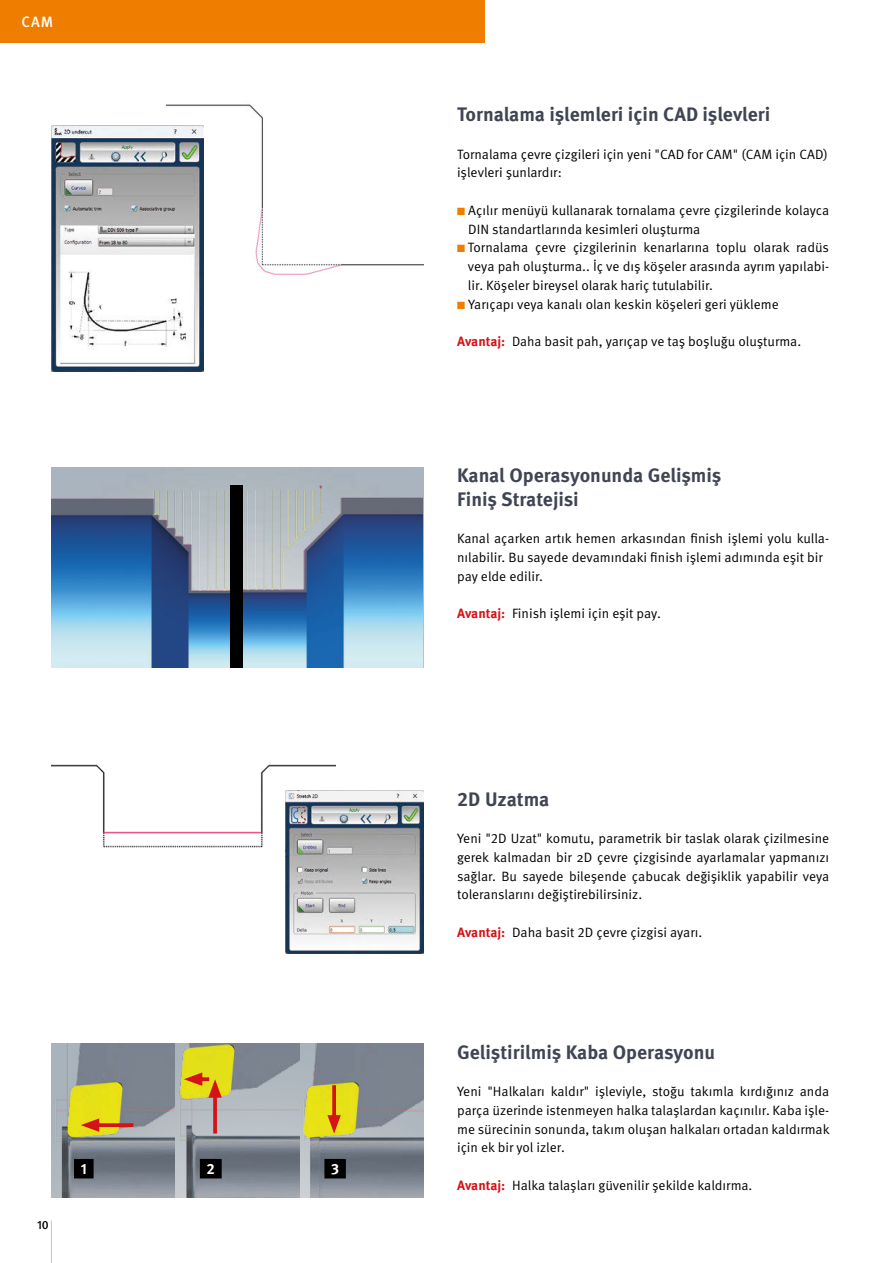
<style>
.page{position:relative;width:893px;height:1263px;background:#fff}
.page>*{position:absolute;margin:0;border:0;box-sizing:border-box;transform-origin:0 0}
.t1{font:700 19.5px/23.4px "Meta Pro";color:#404553}
.t2{font:500 15px "Meta Pro";color:#fff}
.t3{font:700 14.85px "Meta Pro";color:#fff}
.t4{font:13.5px/18.8px "Meta Pro";color:#000}
.t5{font:500 12px "Meta Pro";color:#000}
.s1{color:#ef7d00}
.s2{font-weight:700;color:#d51317}
</style>
<div class="page">
<div style="left:0;top:0;width:485px;height:43px;background:#ef7d00"></div>
<hr style="left:51px;top:1220px;width:1px;height:43px;background:#c5c9d2">
<img style="left:167px;top:104px;width:256px;height:190px">
<img style="left:51px;top:126px;width:152px;height:245px">
<img style="left:51px;top:764px;width:284px;height:84px">
<img style="left:285px;top:791px;width:138px;height:162px">
<img style="left:51px;top:468px;width:186px;height:200px">
<img style="left:237px;top:470px;width:185px;height:198px">
<div style="left:230px;top:485px;width:13px;height:183px;background:#000"></div>
<img style="left:51px;top:1044px;width:372px;height:153px">
<div style="left:74px;top:1159px;width:20px;height:19px;background:#000"></div>
<div style="left:200px;top:1159px;width:22px;height:19px;background:#000"></div>
<div style="left:324px;top:1159px;width:22px;height:19px;background:#000"></div>
<svg style="left:99px;top:1123px;width:34px;height:4px"></svg>
<svg style="left:81px;top:1118px;width:18px;height:14px"></svg>
<svg style="left:202px;top:1077px;width:7px;height:4px"></svg>
<svg style="left:184px;top:1072px;width:18px;height:14px"></svg>
<svg style="left:213px;top:1098px;width:4px;height:35px"></svg>
<svg style="left:208px;top:1079px;width:14px;height:19px"></svg>
<svg style="left:332px;top:1085px;width:4px;height:30px"></svg>
<svg style="left:327px;top:1115px;width:14px;height:18px"></svg>
<p class="t2" style="left:21px;top:12px;width:33px">CAM</p>
<p class="t5" style="left:37px;top:1217px;width:13px">10</p>
<p class="t3" style="left:81px;top:1160px;width:8px">1</p>
<p class="t3" style="left:207px;top:1160px;width:10px">2</p>
<p class="t3" style="left:331px;top:1160px;width:10px">3</p>
<h1 class="t1" style="left:457px;top:103px;width:315px">Tornalama işlemleri için CAD işlevleri</h1>
<p class="t4" style="left:457px;top:145px;width:372px">Tornalama çevre çizgileri için yeni "CAD for CAM" (CAM için CAD) işlevleri şunlardır:</p>
<p class="t4" style="left:468px;top:201px;width:362px;text-indent:-11px"><span class="s1">■</span> Açılır menüyü kullanarak tornalama çevre çizgilerinde kolayca<br>DIN standartlarında kesimleri oluşturma</p>
<p class="t4" style="left:468px;top:238px;width:363px;text-align:justify;text-indent:-11px"><span class="s1">■</span> Tornalama çevre çizgilerinin kenarlarına toplu olarak radüs veya pah oluşturma.. İç ve dış köşeler arasında ayrım yapılabi&shy;lir. Köşeler bireysel olarak hariç tutulabilir.</p>
<p class="t4" style="left:457px;top:295px;width:323px"><span class="s1">■</span> Yarıçapı veya kanalı olan keskin köşeleri geri yükleme</p>
<p class="t4" style="left:457px;top:332px;width:346px"><span class="s2">Avantaj:</span> Daha basit pah, yarıçap ve taş boşluğu oluşturma.</p>
<h1 class="t1" style="left:457px;top:464px;width:266px">Kanal Operasyonunda Gelişmiş<br>Finiş Stratejisi</h1>
<p class="t4" style="left:457px;top:529px;width:374px">Kanal açarken artık hemen arkasından finish işlemi yolu kulla&shy;nılabilir. Bu sayede devamındaki finish işlemi adımında eşit bir pay elde edilir.</p>
<p class="t4" style="left:457px;top:604px;width:205px"><span class="s2">Avantaj:</span> Finish işlemi için eşit pay.</p>
<h1 class="t1" style="left:457px;top:787px;width:94px">2D Uzatma</h1>
<p class="t4" style="left:457px;top:829px;width:374px;text-align:justify">Yeni "2D Uzat" komutu, parametrik bir taslak olarak çizilmesine gerek kalmadan bir 2D çevre çizgisinde ayarlamalar yapmanızı sağlar. Bu sayede bileşende çabucak değişiklik yapabilir veya toleranslarını değiştirebilirsiniz.</p>
<p class="t4" style="left:457px;top:923px;width:247px"><span class="s2">Avantaj:</span> Daha basit 2D çevre çizgisi ayarı.</p>
<h1 class="t1" style="left:457px;top:1040px;width:260px">Geliştirilmiş Kaba Operasyonu</h1>
<p class="t4" style="left:457px;top:1082px;width:374px;text-align:justify">Yeni "Halkaları kaldır" işleviyle, stoğu takımla kırdığınız anda parça üzerinde istenmeyen halka talaşlardan kaçınılır. Kaba işle&shy;me sürecinin sonunda, takım oluşan halkaları ortadan kaldırmak için ek bir yol izler.</p>
<p class="t4" style="left:457px;top:1176px;width:297px"><span class="s2">Avantaj:</span> Halka talaşları güvenilir şekilde kaldırma.</p>
</div>
